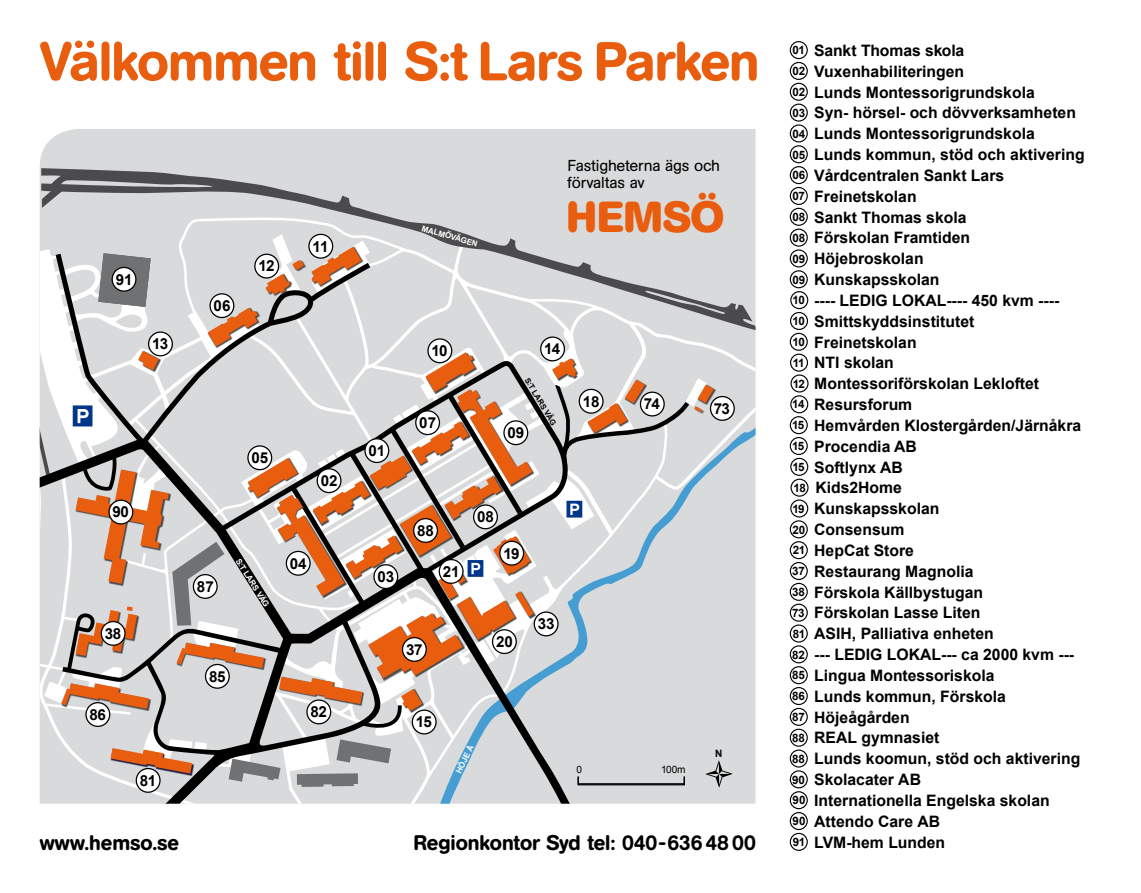
<style>
.page{position:relative;width:1141px;height:893px;background:#fff}
.page>*{position:absolute;margin:0;border:0;box-sizing:border-box;transform-origin:0 0}
.t1{font:500 54.25px "AG Book Rounded Std";letter-spacing:-.02em;color:#e95d0f}
.t2{font:700 43.12px "AG Book Rounded Std";color:#e95d0f}
.t3{font:500 21px "AG Book Rounded Std";letter-spacing:-.005em;color:#000}
.t4{font:700 15.75px/20.8px "Arial";color:#000}
.t5{font:15.75px/17.5px "AG Book Rounded Std";letter-spacing:-.01em;color:#000}
.t6{font:700 15.75px "Arial";color:#000}
.t7{font:700 15.15px "Arial";letter-spacing:-.015em;color:#000}
.t8{font:10.11px "Arial";color:#000}
.t9{font:700 8.15px "Arial";color:#fff}
.t10{font:700 7.8px "Arial";color:#000}
.s1{font-size:7.98px}
.s2{font-size:11.58px}
.s3{font-style:inherit}
</style>
<div class="page">
<div style="left:790px;top:41px;width:18px;height:18px;border:1px solid #000;border-radius:50%"></div>
<div style="left:790px;top:62px;width:18px;height:18px;border:1px solid #000;border-radius:50%"></div>
<div style="left:790px;top:83px;width:18px;height:18px;border:1px solid #000;border-radius:50%"></div>
<div style="left:790px;top:104px;width:18px;height:18px;border:1px solid #000;border-radius:50%"></div>
<div style="left:790px;top:124px;width:18px;height:18px;border:1px solid #000;border-radius:50%"></div>
<div style="left:790px;top:145px;width:18px;height:18px;border:1px solid #000;border-radius:50%"></div>
<div style="left:790px;top:166px;width:18px;height:18px;border:1px solid #000;border-radius:50%"></div>
<div style="left:790px;top:187px;width:18px;height:18px;border:1px solid #000;border-radius:50%"></div>
<div style="left:790px;top:208px;width:18px;height:18px;border:1px solid #000;border-radius:50%"></div>
<div style="left:790px;top:229px;width:18px;height:18px;border:1px solid #000;border-radius:50%"></div>
<div style="left:790px;top:249px;width:18px;height:18px;border:1px solid #000;border-radius:50%"></div>
<div style="left:790px;top:270px;width:18px;height:18px;border:1px solid #000;border-radius:50%"></div>
<div style="left:790px;top:291px;width:18px;height:18px;border:1px solid #000;border-radius:50%"></div>
<div style="left:790px;top:312px;width:18px;height:18px;border:1px solid #000;border-radius:50%"></div>
<div style="left:790px;top:333px;width:18px;height:18px;border:1px solid #000;border-radius:50%"></div>
<div style="left:790px;top:354px;width:18px;height:18px;border:1px solid #000;border-radius:50%"></div>
<div style="left:790px;top:374px;width:19px;height:18px;border:1px solid #000;border-radius:50%"></div>
<div style="left:790px;top:395px;width:18px;height:18px;border:1px solid #000;border-radius:50%"></div>
<div style="left:790px;top:416px;width:18px;height:18px;border:1px solid #000;border-radius:50%"></div>
<div style="left:790px;top:437px;width:18px;height:18px;border:1px solid #000;border-radius:50%"></div>
<div style="left:790px;top:458px;width:18px;height:18px;border:1px solid #000;border-radius:50%"></div>
<div style="left:790px;top:479px;width:19px;height:18px;border:1px solid #000;border-radius:50%"></div>
<div style="left:790px;top:499px;width:18px;height:18px;border:1px solid #000;border-radius:50%"></div>
<div style="left:790px;top:520px;width:18px;height:18px;border:1px solid #000;border-radius:50%"></div>
<div style="left:790px;top:541px;width:18px;height:18px;border:1px solid #000;border-radius:50%"></div>
<div style="left:790px;top:562px;width:18px;height:18px;border:1px solid #000;border-radius:50%"></div>
<div style="left:790px;top:583px;width:18px;height:18px;border:1px solid #000;border-radius:50%"></div>
<div style="left:790px;top:604px;width:18px;height:18px;border:1px solid #000;border-radius:50%"></div>
<div style="left:790px;top:624px;width:18px;height:18px;border:1px solid #000;border-radius:50%"></div>
<div style="left:790px;top:645px;width:18px;height:18px;border:1px solid #000;border-radius:50%"></div>
<div style="left:790px;top:666px;width:18px;height:18px;border:1px solid #000;border-radius:50%"></div>
<div style="left:790px;top:687px;width:18px;height:18px;border:1px solid #000;border-radius:50%"></div>
<div style="left:790px;top:708px;width:18px;height:18px;border:1px solid #000;border-radius:50%"></div>
<div style="left:790px;top:729px;width:18px;height:18px;border:1px solid #000;border-radius:50%"></div>
<div style="left:790px;top:749px;width:18px;height:19px;border:1px solid #000;border-radius:50%"></div>
<div style="left:790px;top:770px;width:18px;height:18px;border:1px solid #000;border-radius:50%"></div>
<div style="left:790px;top:791px;width:18px;height:18px;border:1px solid #000;border-radius:50%"></div>
<div style="left:790px;top:812px;width:18px;height:18px;border:1px solid #000;border-radius:50%"></div>
<div style="left:790px;top:833px;width:18px;height:18px;border:1px solid #000;border-radius:50%"></div>
<div style="left:40px;top:129px;width:716px;height:86px;background:#d9dadb"></div>
<svg style="left:733px;top:381px;width:23px;height:423px;background:#d7d9db"></svg>
<svg style="left:41px;top:168px;width:715px;height:163px;background:#c7c8c9"></svg>
<svg style="left:42px;top:173px;width:35px;height:35px"></svg>
<div style="left:710px;top:396px;width:25px;height:25px;border:1px solid #000;border-radius:50%"></div>
<svg style="left:40px;top:215px;width:693px;height:589px;background:#cec7c4"></svg>
<h1 class="t1" style="left:40px;top:30px;width:721px">Välkommen till S:t Lars Parken</h1>
<p class="t7" style="left:116px;top:269px;width:18px">91</p>
<p class="t7" style="left:152px;top:334px;width:18px">13</p>
<p class="t7" style="left:214px;top:296px;width:18px">06</p>
<p class="t7" style="left:258px;top:256px;width:18px">12</p>
<p class="t7" style="left:312px;top:236px;width:18px">11</p>
<p class="t7" style="left:113px;top:502px;width:18px">90</p>
<p class="t7" style="left:105px;top:623px;width:18px">38</p>
<p class="t7" style="left:90px;top:704px;width:18px">86</p>
<p class="t7" style="left:140px;top:770px;width:18px">81</p>
<p class="t7" style="left:251px;top:448px;width:18px">05</p>
<p class="t7" style="left:321px;top:471px;width:18px">02</p>
<p class="t7" style="left:197px;top:576px;width:18px">87</p>
<p class="t9" style="left:242px;top:556px;width:57px;rotate:58deg">S:T LARS VÄG</p>
<p class="t7" style="left:290px;top:553px;width:18px">04</p>
<p class="t7" style="left:209px;top:666px;width:18px">85</p>
<p class="t7" style="left:310px;top:702px;width:18px">82</p>
<p class="t9" style="left:423px;top:223px;width:59px;rotate:16deg">MALMÖ<span class="s1">VÄGEN</span></p>
<p class="t5" style="left:567px;top:157px;width:154px">Fastigheterna ägs och förvaltas av</p>
<h2 class="t2" style="left:566px;top:192px;width:159px">HEMSÖ</h2>
<p class="t7" style="left:369px;top:441px;width:18px">01</p>
<p class="t7" style="left:432px;top:341px;width:18px">10</p>
<p class="t7" style="left:419px;top:413px;width:18px">07</p>
<p class="t7" style="left:544px;top:339px;width:18px">14</p>
<p class="t10" style="left:531px;top:376px;width:55px;rotate:59deg">S:T LARS VÄG</p>
<p class="t7" style="left:507px;top:423px;width:18px">09</p>
<p class="t7" style="left:417px;top:521px;width:18px">88</p>
<p class="t7" style="left:377px;top:567px;width:18px">03</p>
<p class="t7" style="left:443px;top:561px;width:18px">21</p>
<p class="t7" style="left:477px;top:507px;width:18px">08</p>
<p class="t7" style="left:503px;top:543px;width:18px">19</p>
<p class="t7" style="left:538px;top:614px;width:18px">33</p>
<p class="t7" style="left:583px;top:391px;width:18px">18</p>
<p class="t7" style="left:644px;top:394px;width:18px">74</p>
<p class="t7" style="left:714px;top:398px;width:18px">73</p>
<p class="t7" style="left:406px;top:639px;width:18px">37</p>
<p class="t7" style="left:496px;top:632px;width:18px">20</p>
<p class="t7" style="left:416px;top:712px;width:18px">15</p>
<p class="t9" style="left:453px;top:770px;width:32px;rotate:-64deg">HÖJE Å</p>
<p class="t8" style="left:576px;top:762px;width:7px">0</p>
<p class="t8" style="left:661px;top:762px;width:26px">100m</p>
<p class="t4" style="left:792px;top:40px;width:294px"><span class="s2">01</span> Sankt Thomas skola<br><span class="s2">02</span> Vuxenhabiliteringen<br><span class="s2">02</span> Lunds Montessorigrundskola<br><span class="s2">03</span> Syn- hörsel- och dövverksamheten<br><span class="s2">04</span> Lunds Montessorigrundskola<br><span class="s2">05</span> Lunds kommun, stöd och aktivering<br><span class="s2">06</span> Vårdcentralen Sankt Lars<br><span class="s2">07</span> Freinetskolan<br><span class="s2">08</span> Sankt Thomas skola<br><span class="s2">08</span> Förskolan Framtiden<br><span class="s2">09</span> Höjebroskolan<br><span class="s2">09</span> <span class="s3">Kunskapsskolan<br></span><span class="s2">10</span> <span class="s3">---- LEDIG LOKAL---- 450 kvm ----<br></span><span class="s2">10</span> Smittskyddsinstitutet<br><span class="s2">10</span> <span class="s3">Freinetskolan<br></span><span class="s2">11</span> NTI skolan<br><span class="s2">12</span> Montessoriförskolan Lekloftet<br><span class="s2">14</span> Resursforum<br><span class="s2">15</span> Hemvården Klostergården/Järnåkra<br><span class="s2">15</span> Procendia AB<br><span class="s2">15</span> Softlynx AB</p>
<p class="t4" style="left:792px;top:499px;width:290px"><span class="s2">19</span> Kunskapsskolan<br><span class="s2">20</span> Consensum<br><span class="s2">21</span> HepCat Store<br><span class="s2">37</span> Restaurang Magnolia<br><span class="s2">38</span> Förskola Källbystugan<br><span class="s2">73</span> Förskolan Lasse Liten<br><span class="s2">81</span> ASIH, Palliativa enheten<br><span class="s2">82</span> <span class="s3">--- LEDIG LOKAL--- ca 2000 kvm ---<br></span><span class="s2">85</span> Lingua Montessoriskola<br><span class="s2">86</span> <span class="s3">Lunds kommun, Förskola<br></span><span class="s2">87</span> Höjeågården<br><span class="s2">88</span> <span class="s3">REAL</span> gymnasiet<br><span class="s2">88</span> <span class="s3">Lunds koomun, stöd och aktivering<br></span><span class="s2">90</span> <span class="s3">Skolacater AB<br></span><span class="s2">90</span> <span class="s3">Internationella Engelska skolan<br></span><span class="s2">90</span> <span class="s3">Attendo Care AB</span></p>
<p class="t6" style="left:793px;top:477px;width:110px"><span class="s2">1</span><span class="s2">8</span> <span class="s3">K</span>ids2Home</p>
<h3 class="t3" style="left:40px;top:830px;width:141px">www.hemso.se</h3>
<h3 class="t3" style="left:413px;top:830px;width:344px">Regionkontor Syd tel: 040-636 48 00</h3>
<p class="t4" style="left:793px;top:832px;width:154px"><span class="s2">91</span> LVM-hem Lunden</p>
</div>
